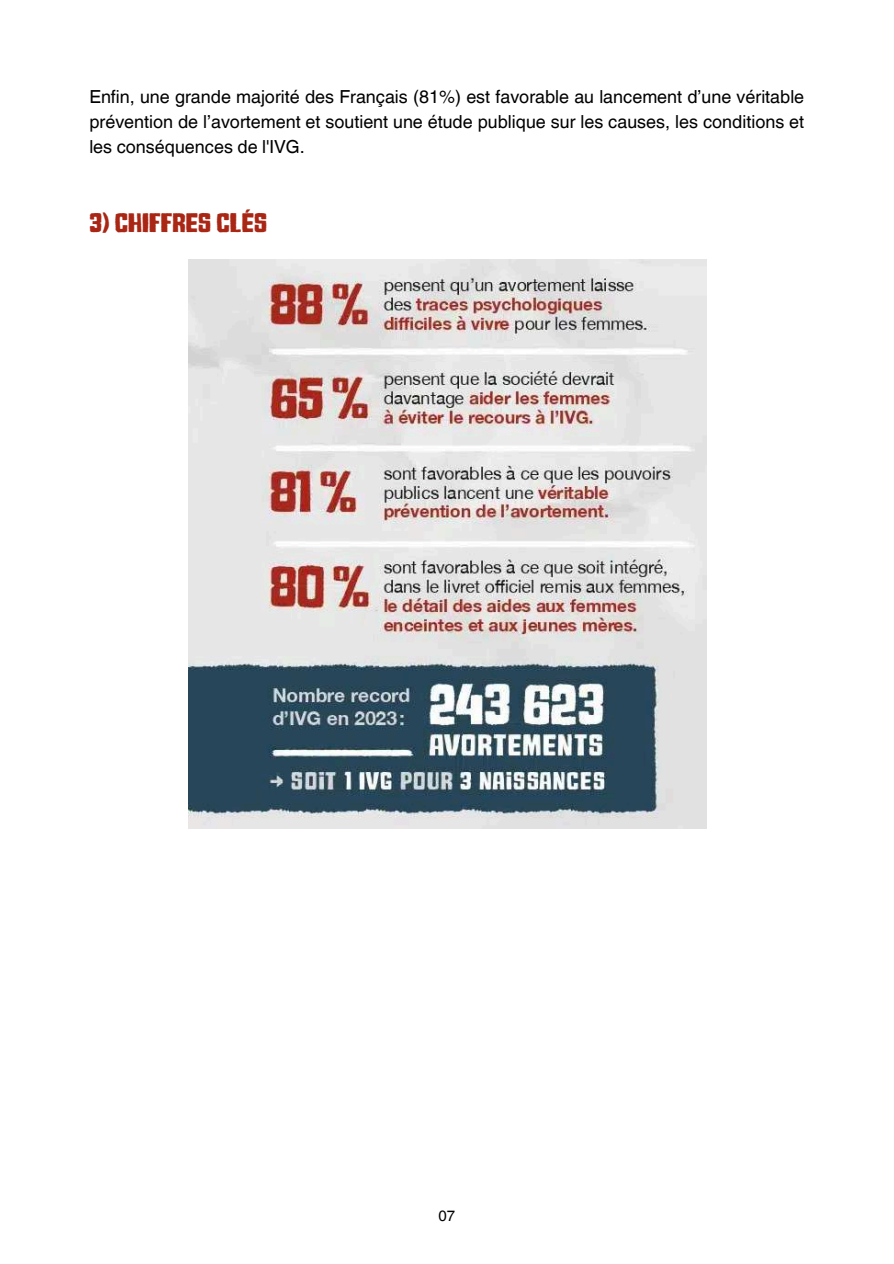
<style>
.page{position:relative;width:894px;height:1264px;background:#fff}
.page>*{position:absolute;margin:0;border:0;box-sizing:border-box;transform-origin:0 0}
.t1{font:27px "Timberwolf";color:#a92615}
.t2{font:18px/24.8px "Helvetica Hebrew";color:#000;text-align:justify}
.t3{font:15px "Helvetica Hebrew";color:#000}
</style>
<div class="page">
<img style="left:188px;top:260px;width:517px;height:568px">
<p class="t2" style="left:89px;top:87px;width:716px">Enfin, une grande majorité des Français (81%) est favorable au lancement d’une véritable prévention de l’avortement et soutient une étude publique sur les causes, les conditions et les conséquences de l'IVG.</p>
<h1 class="t1" style="left:89px;top:210px;width:179px">3) CHIFFRES CLÉS</h1>
<p class="t3" style="left:438px;top:1210px;width:18px">07</p>
</div>
